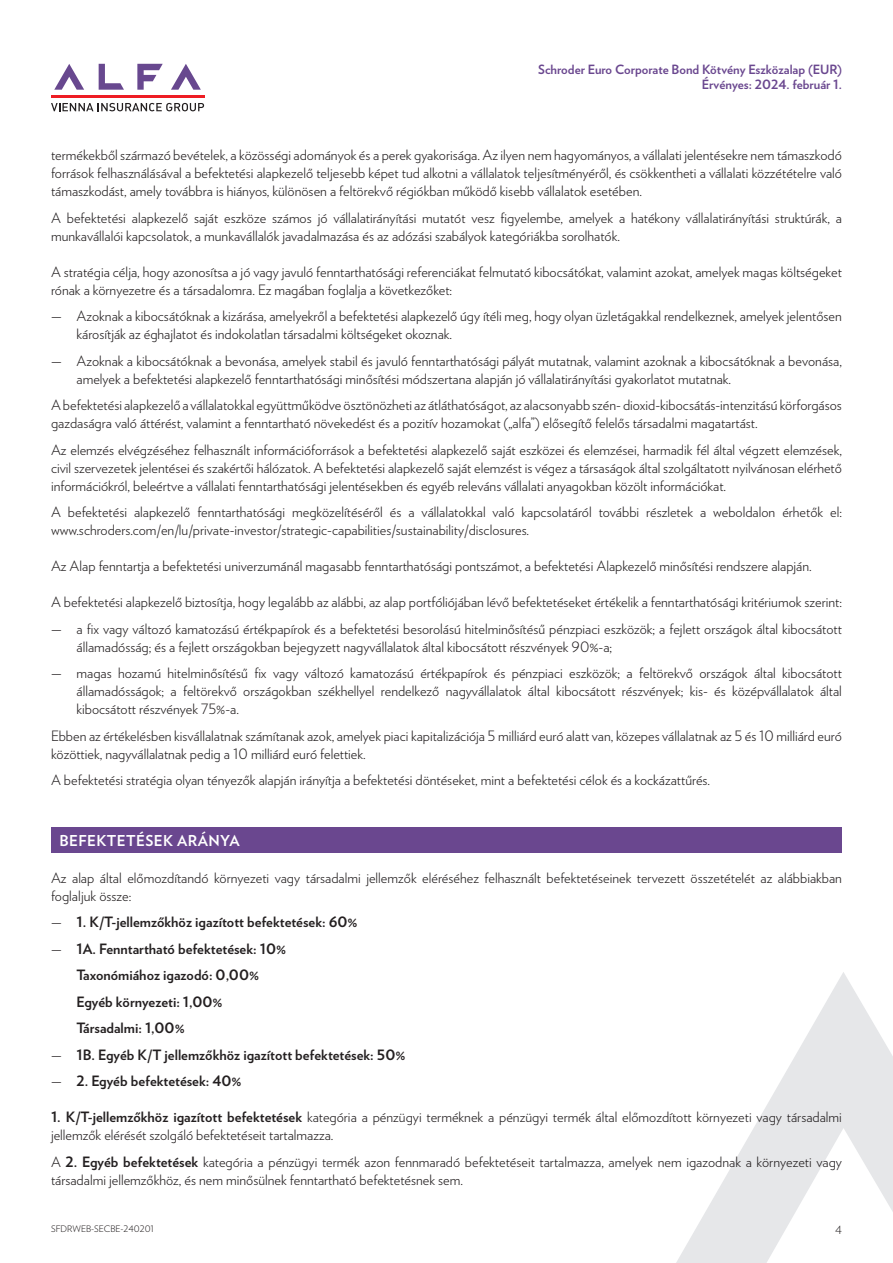
<style>
.page{position:relative;width:893px;height:1263px;background:#fff}
.page>*{position:absolute;margin:0;border:0;box-sizing:border-box;transform-origin:0 0}
.t1{font:700 15px "Verlag";letter-spacing:.025em;color:#fff}
.t2{font:300 14.25px/18px "Verlag";color:#231f20}
.t3{font:700 14.25px/26.5px "Verlag";color:#231f20}
.t4{font:700 12.75px/15px "Verlag";color:#6a478f;text-align:right}
.t5{font:300 11.25px "Verlag";color:#231f20}
.t6{font:300 9px "Verlag";color:#231f20}
.s1{font-weight:300}
.s2{font-weight:700}
</style>
<div class="page">
<svg style="left:171px;top:64px;width:30px;height:26px"></svg>
<svg style="left:137px;top:64px;width:26px;height:26px"></svg>
<svg style="left:99px;top:64px;width:25px;height:26px"></svg>
<svg style="left:54px;top:64px;width:30px;height:26px"></svg>
<hr style="left:51px;top:95px;width:153px;height:3px;background:#ee1d23">
<svg style="left:51px;top:103px;width:153px;height:8px"></svg>
<svg style="left:676px;top:972px;width:217px;height:291px"></svg>
<div style="left:51px;top:827px;width:791px;height:26px;background:#6a478f"></div>
<p class="t4" style="left:538px;top:61px;width:305px">Schroder Euro Corporate Bond Kötvény Eszközalap (EUR)<br>Érvényes: 2024. február 1.</p>
<p class="t2" style="left:51px;top:145px;width:792px;text-align:justify">termékekből származó bevételek, a közösségi adományok és a perek gyakorisága. Az ilyen nem hagyományos, a vállalati jelentésekre nem támaszkodó források felhasználásával a befektetési alapkezelő teljesebb képet tud alkotni a vállalatok teljesítményéről, és csökkentheti a vállalati közzétételre való támaszkodást, amely továbbra is hiányos, különösen a feltörekvő régiókban működő kisebb vállalatok esetében.</p>
<p class="t2" style="left:51px;top:208px;width:792px">A befektetési alapkezelő saját eszköze számos jó vállalatirányítási mutatót vesz figyelembe, amelyek a hatékony vállalatirányítási struktúrák, a munkavállalói kapcsolatok, a munkavállalók javadalmazása és az adózási szabályok kategóriákba sorolhatók.</p>
<p class="t2" style="left:51px;top:262px;width:792px">A stratégia célja, hogy azonosítsa a jó vagy javuló fenntarthatósági referenciákat felmutató kibocsátókat, valamint azokat, amelyek magas költségeket rónak a környezetre és a társadalomra. Ez magában foglalja a következőket:</p>
<p class="t2" style="left:77px;top:306px;width:767px;text-indent:-26px">— Azoknak a kibocsátóknak a kizárása, amelyekről a befektetési alapkezelő úgy ítéli meg, hogy olyan üzletágakkal rendelkeznek, amelyek jelentősen károsítják az éghajlatot és indokolatlan társadalmi költségeket okoznak.</p>
<p class="t2" style="left:77px;top:351px;width:767px;text-indent:-26px">— Azoknak a kibocsátóknak a bevonása, amelyek stabil és javuló fenntarthatósági pályát mutatnak, valamint azoknak a kibocsátóknak a bevonása, amelyek a befektetési alapkezelő fenntarthatósági minősítési módszertana alapján jó vállalatirányítási gyakorlatot mutatnak.</p>
<p class="t2" style="left:51px;top:395px;width:792px">A befektetési alapkezelő a vállalatokkal együttműködve ösztönözheti az átláthatóságot, az alacsonyabb szén- dioxid-kibocsátás-intenzitású körforgásos gazdaságra való áttérést, valamint a fenntartható növekedést és a pozitív hozamokat („alfa”) elősegítő felelős társadalmi magatartást.</p>
<p class="t2" style="left:51px;top:440px;width:792px;text-align:justify">Az elemzés elvégzéséhez felhasznált információforrások a befektetési alapkezelő saját eszközei és elemzései, harmadik fél által végzett elemzések, civil szervezetek jelentései és szakértői hálózatok. A befektetési alapkezelő saját elemzést is végez a társaságok által szolgáltatott nyilvánosan elérhető információkról, beleértve a vállalati fenntarthatósági jelentésekben és egyéb releváns vállalati anyagokban közölt információkat.</p>
<p class="t2" style="left:51px;top:502px;width:792px">A befektetési alapkezelő fenntarthatósági megközelítéséről és a vállalatokkal való kapcsolatáról további részletek a weboldalon érhetők el: www.schroders.com/en/lu/private-investor/strategic-capabilities/sustainability/disclosures.</p>
<p class="t2" style="left:51px;top:556px;width:762px">Az Alap fenntartja a befektetési univerzumánál magasabb fenntarthatósági pontszámot, a befektetési Alapkezelő minősítési rendszere alapján.</p>
<p class="t2" style="left:51px;top:592px;width:792px">A befektetési alapkezelő biztosítja, hogy legalább az alábbi, az alap portfóliójában lévő befektetéseket értékelik a fenntarthatósági kritériumok szerint:</p>
<p class="t2" style="left:77px;top:619px;width:767px;text-indent:-26px">— a fix vagy változó kamatozású értékpapírok és a befektetési besorolású hitelminősítésű pénzpiaci eszközök; a fejlett országok által kibocsátott államadósság; és a fejlett országokban bejegyzett nagyvállalatok által kibocsátott részvények 90%-a;</p>
<p class="t2" style="left:77px;top:663px;width:767px;text-align:justify;text-indent:-26px">— magas hozamú hitelminősítésű fix vagy változó kamatozású értékpapírok és pénzpiaci eszközök; a feltörekvő országok által kibocsátott államadósságok; a feltörekvő országokban székhellyel rendelkező nagyvállalatok által kibocsátott részvények; kis- és középvállalatok által kibocsátott részvények 75%-a.</p>
<p class="t2" style="left:51px;top:726px;width:792px">Ebben az értékelésben kisvállalatnak számítanak azok, amelyek piaci kapitalizációja 5 milliárd euró alatt van, közepes vállalatnak az 5 és 10 milliárd euró közöttiek, nagyvállalatnak pedig a 10 milliárd euró felettiek.</p>
<p class="t2" style="left:51px;top:770px;width:660px">A befektetési stratégia olyan tényezők alapján irányítja a befektetési döntéseket, mint a befektetési célok és a kockázattűrés.</p>
<p class="t1" style="left:60px;top:829px;width:182px">BEFEKTETÉSEK ARÁNYA</p>
<p class="t2" style="left:51px;top:868px;width:792px">Az alap által előmozdítandó környezeti vagy társadalmi jellemzők eléréséhez felhasznált befektetéseinek tervezett összetételét az alábbiakban foglaljuk össze:</p>
<p class="t3" style="left:51px;top:908px;width:308px"><span class="s1">—</span> 1. K/T-jellemzőkhöz igazított befektetések: 60%</p>
<p class="t3" style="left:77px;top:935px;width:211px;text-indent:-26px"><span class="s1">—</span> 1A. Fenntartható befektetések: 10%<br>Taxonómiához igazodó: 0,00%<br>Egyéb környezeti: 1,00%<br>Társadalmi: 1,00%</p>
<p class="t3" style="left:51px;top:1041px;width:356px"><span class="s1">—</span> 1B. Egyéb K/T jellemzőkhöz igazított befektetések: 50%</p>
<p class="t3" style="left:51px;top:1067px;width:192px"><span class="s1">—</span> 2. Egyéb befektetések: 40%</p>
<p class="t2" style="left:51px;top:1107px;width:792px"><span class="s2">1. K/T-jellemzőkhöz igazított befektetések</span> kategória a pénzügyi terméknek a pénzügyi termék által előmozdított környezeti vagy társadalmi jellemzők elérését szolgáló befektetéseit tartalmazza.</p>
<p class="t2" style="left:51px;top:1152px;width:792px">A <span class="s2">2. Egyéb befektetések</span> kategória a pénzügyi termék azon fennmaradó befektetéseit tartalmazza, amelyek nem igazodnak a környezeti vagy társadalmi jellemzőkhöz, és nem minősülnek fenntartható befektetésnek sem.</p>
<p class="t6" style="left:51px;top:1222px;width:105px">SFDRWEB-SECBE-240201</p>
<p class="t5" style="left:835px;top:1221px;width:8px">4</p>
</div>
